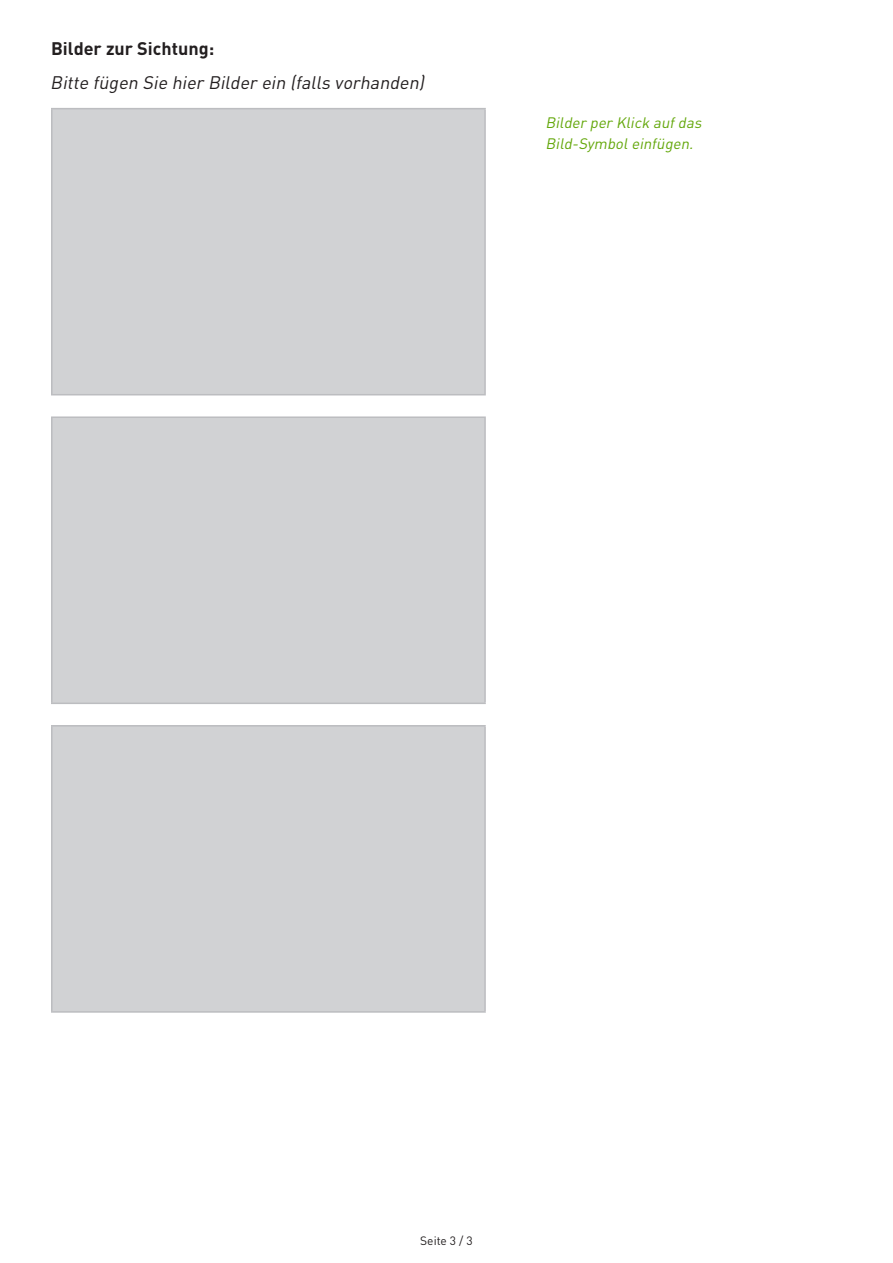
<style>
.page{position:relative;width:893px;height:1263px;background:#fff}
.page>*{position:absolute;margin:0;border:0;box-sizing:border-box;transform-origin:0 0}
.t1{font:italic 18px "DIN";color:#231f20}
.t2{font:700 18px "DIN";color:#231f20}
.t3{font:italic 15px/21px "DIN";color:#63a70a}
.t4{font:12px "DIN";color:#231f20}
</style>
<div class="page">
<div style="left:52px;top:109px;width:433px;height:286px;background:#d1d2d4"></div>
<hr style="left:51px;top:108px;width:435px;height:1px;background:#bcbdc0">
<hr style="left:51px;top:109px;width:2px;height:285px;background:#bcbdc0">
<hr style="left:484px;top:109px;width:2px;height:285px;background:#bcbdc0">
<hr style="left:51px;top:394px;width:435px;height:1px;background:#bcbdc0">
<div style="left:52px;top:417px;width:433px;height:286px;background:#d1d2d4"></div>
<hr style="left:51px;top:416px;width:435px;height:2px;background:#bcbdc0">
<hr style="left:51px;top:418px;width:2px;height:284px;background:#bcbdc0">
<hr style="left:484px;top:418px;width:2px;height:284px;background:#bcbdc0">
<hr style="left:51px;top:702px;width:435px;height:2px;background:#bcbdc0">
<div style="left:52px;top:726px;width:433px;height:286px;background:#d1d2d4"></div>
<hr style="left:51px;top:725px;width:435px;height:1px;background:#bcbdc0">
<hr style="left:51px;top:726px;width:2px;height:285px;background:#bcbdc0">
<hr style="left:484px;top:726px;width:2px;height:285px;background:#bcbdc0">
<hr style="left:51px;top:1011px;width:435px;height:2px;background:#bcbdc0">
<p class="t2" style="left:51px;top:37px;width:165px">Bilder zur Sichtung:</p>
<p class="t1" style="left:50px;top:71px;width:379px">Bitte fügen Sie hier Bilder ein (falls vorhanden)</p>
<p class="t3" style="left:545px;top:112px;width:161px">Bilder per Klick aufdas<br>Bild-Symboleinfügen.</p>
<p class="t4" style="left:420px;top:1233px;width:54px">Seite 3 / 3</p>
</div>
